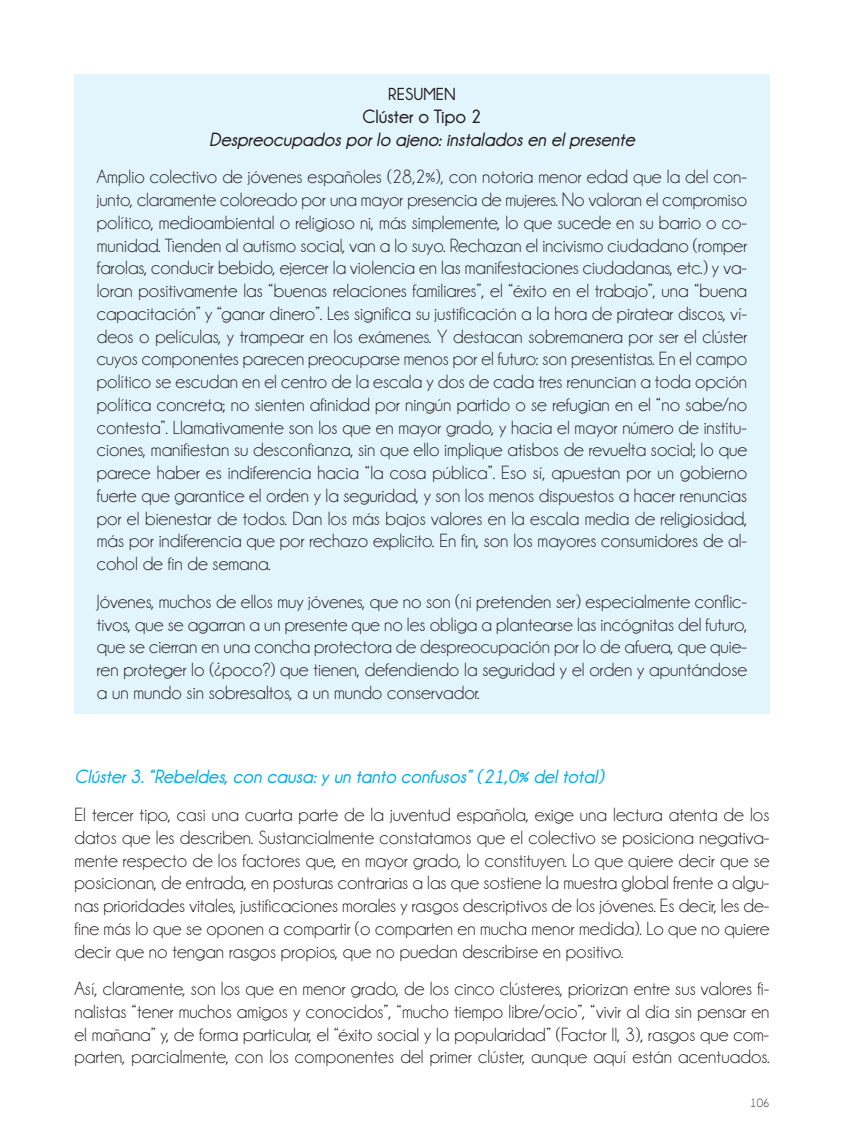
<style>
.page{position:relative;width:844px;height:1141px;background:#fff}
.page>*{position:absolute;margin:0;border:0;box-sizing:border-box;transform-origin:0 0}
.t1{font:19.25px/22.8px "Champagne&Limousines";color:#231f20;text-align:justify}
.t2{font:italic 700 19.25px "Champagne&Limousines";color:#00aeef}
.t3{font:italic 700 19.25px "Champagne&Limousines";color:#231f20}
.t4{font:700 19.25px "Champagne&Limousines";color:#231f20}
.t5{font:700 17.5px "Champagne&Limousines";color:#231f20}
.t6{font:12.25px "Champagne&Limousines";color:#231f20}
</style>
<div class="page">
<div style="left:74px;top:74px;width:695px;height:640px;background:#e2f4fc"></div>
<p class="t5" style="left:388px;top:85px;width:69px">RESUmEN</p>
<p class="t4" style="left:362px;top:106px;width:120px">Clúster o Tipo 2</p>
<p class="t3" style="left:209px;top:128px;width:427px">Despreocupados por lo ajeno: instalados en el presente</p>
<p class="t1" style="left:97px;top:165px;width:651px">Amplio colectivo de jóvenes españoles (28,2%), con notoria menor edad que la del con&shy;junto, claramente coloreado por una mayor presencia de mujeres. No valoran el compromiso político, medioambiental o religioso ni, más simplemente, lo que sucede en su barrio o co&shy;munidad. Tienden al autismo social, van a lo suyo. Rechazan el incivismo ciudadano (romper farolas, conducir bebido, ejercer la violencia en las manifestaciones ciudadanas, etc.) y va&shy;loran positivamente las “buenas relaciones familiares”, el “éxito en el trabajo”, una “buena capacitación” y “ganar dinero”. Les significa su justificación a la hora de piratear discos, ví&shy;deos o películas, y trampear en los exámenes. Y destacan sobremanera por ser el clúster cuyos componentes parecen preocuparse menos por el futuro: son presentistas. En el campo político se escudan en el centro de la escala y dos de cada tres renuncian a toda opción política concreta; no sienten afinidad por ningún partido o se refugian en el “no sabe/no contesta”. Llamativamente son los que en mayor grado, y hacia el mayor número de institu&shy;ciones, manifiestan su desconfianza, sin que ello implique atisbos de revuelta social; lo que parece haber es indiferencia hacia “la cosa pública”. Eso sí, apuestan por un gobierno fuerte que garantice el orden y la seguridad, y son los menos dispuestos a hacer renuncias por el bienestar de todos. Dan los más bajos valores en la escala media de religiosidad, más por indiferencia que por rechazo explicito. En fin, son los mayores consumidores de al&shy;cohol de fin de semana.</p>
<p class="t1" style="left:97px;top:589px;width:651px">Jóvenes, muchos de ellos muy jóvenes, que no son (ni pretenden ser) especialmente conflic&shy;tivos, que se agarran a un presente que no les obliga a plantearse las incógnitas del futuro, que se cierran en una concha protectora de despreocupación por lo de afuera, que quie&shy;ren proteger lo (¿poco?) que tienen, defendiendo la seguridad y el orden y apuntándose a un mundo sin sobresaltos, a un mundo conservador.</p>
<p class="t2" style="left:74px;top:766px;width:531px">Clúster 3. “Rebeldes, con causa: y un tanto confusos” (21,0% del total)</p>
<p class="t1" style="left:74px;top:803px;width:696px">El tercer tipo, casi una cuarta parte de la juventud española, exige una lectura atenta de los datos que les describen. Sustancialmente constatamos que el colectivo se posiciona negativa&shy;mente respecto de los factores que, en mayor grado, lo constituyen. Lo que quiere decir que se posicionan, de entrada, en posturas contrarias a las que sostiene la muestra global frente a algu&shy;nas prioridades vitales, justificaciones morales y rasgos descriptivos de los jóvenes. Es decir, les de&shy;fine más lo que se oponen a compartir (o comparten en mucha menor medida). Lo que no quiere decir que no tengan rasgos propios, que no puedan describirse en positivo.</p>
<p class="t1" style="left:74px;top:977px;width:696px">Así, claramente, son los que en menor grado, de los cinco clústeres, priorizan entre sus valores fi&shy;nalistas “tener muchos amigos y conocidos”, “mucho tiempo libre/ocio”, “vivir al día sin pensar en el mañana” y, de forma particular, el “éxito social y la popularidad” (Factor II, 3), rasgos que com&shy;parten, parcialmente, con los componentes del primer clúster, aunque aquí están acentuados.</p>
<p class="t6" style="left:750px;top:1096px;width:21px">106</p>
</div>
